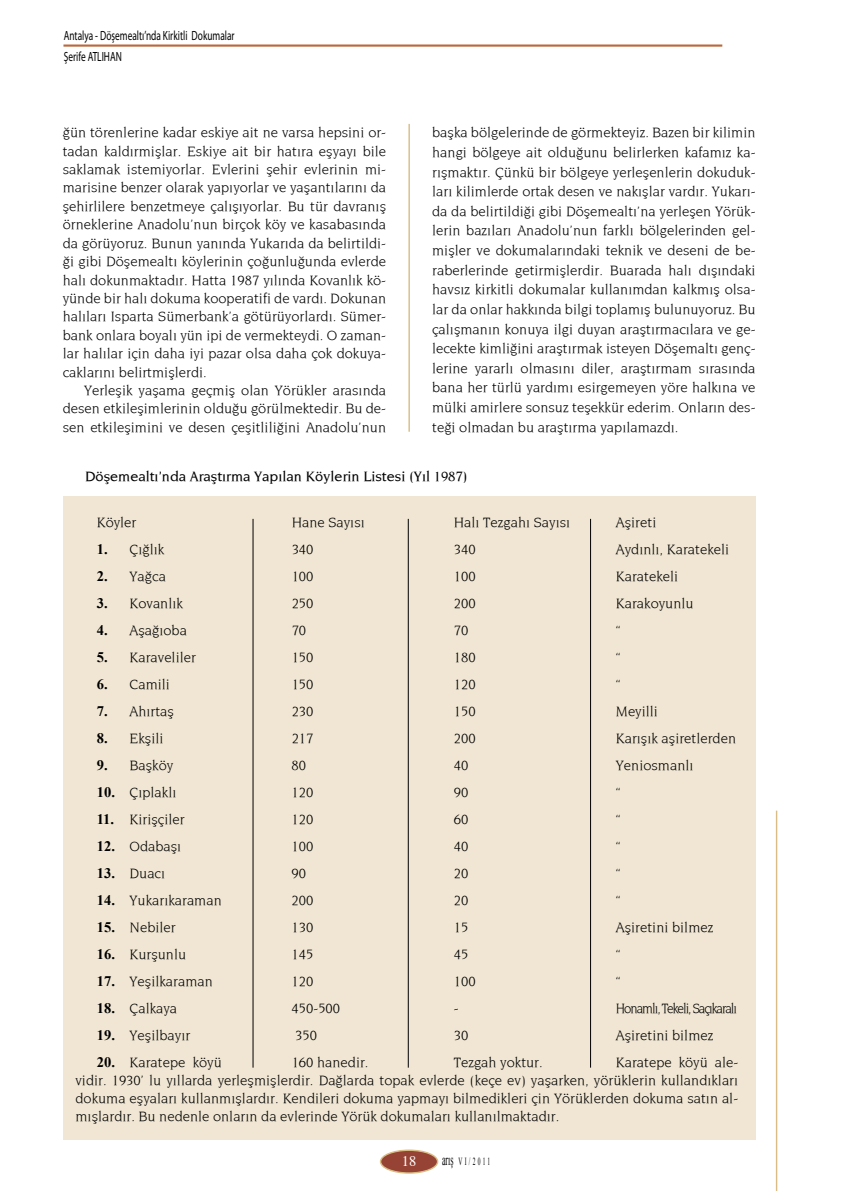
<style>
.page{position:relative;width:851px;height:1191px;background:#fff}
.page>*{position:absolute;margin:0;border:0;box-sizing:border-box;transform-origin:0 0}
.t1{font:14.55px/19.6px "Novarese";color:#000;text-align:justify}
.t2{font:500 14.55px "Novarese";color:#000}
.t3{font:14.55px "Novarese";letter-spacing:-.08em;color:#000;scale:.9 1}
.t4{font:14.55px "Times";color:#fff}
.t5{font:13.35px/20.9px "Myriad Pro";color:#000;scale:.7 1}
.t6{font:10.95px "Times New Roman";letter-spacing:.4em;color:#000;scale:.51 1}
.s1{font-family:"Times New Roman";font-weight:700}
.s2{font-size:15.6px}
</style>
<div class="page">
<hr style="left:63px;top:44px;width:659px;height:3px;background:#ba683d">
<hr style="left:775px;top:810px;width:2px;height:381px;background:#d9bd86">
<div style="left:380px;top:1150px;width:57px;height:23px;background:#964335;border-radius:50%"></div>
<div style="left:380px;top:1149px;width:58px;height:24px;border:1px solid #d9bd86;border-radius:50%"></div>
<div style="left:63px;top:496px;width:692px;height:643px;background:#f0e6d3"></div>
<hr style="left:408px;top:124px;width:2px;height:308px;background:#d9bd86">
<hr style="left:253px;top:519px;width:1px;height:548px;background:#000">
<hr style="left:408px;top:519px;width:1px;height:548px;background:#000">
<hr style="left:590px;top:519px;width:1px;height:548px;background:#000">
<p class="t5" style="left:64px;top:25px;width:245px">Antalya - Döşemealtı’nda Kirkitli Dokumalar<br>Şerife ATLIHAN</p>
<p class="t1" style="left:63px;top:123px;width:325px;line-height:18.5px">ğün törenlerine kadar eskiye ait ne varsa hepsini or&shy;tadan kaldırmişlar. Eskiye ait bir hatıra eşyayı bile saklamak istemiyorlar. Evlerini şehir evlerinin mi&shy;marisine benzer olarak yapıyorlar ve yaşantılarını da şehirlilere benzetmeye çalışıyorlar. Bu tür davranış örneklerine Anadolu’nun birçok köy ve kasabasında da görüyoruz. Bunun yanında Yukarıda da belirtildi&shy;ği gibi Döşemealtı köylerinin çoğunluğunda evlerde halı dokunmaktadır. Hatta 1987 yılında Kovanlık kö&shy;yünde bir halı dokuma kooperatifi de vardı. Dokunan halıları Isparta Sümerbank’a götürüyorlardı. Sümer&shy;bank onlara boyalı yün ipi de vermekteydi. O zaman&shy;lar halılar için daha iyi pazar olsa daha çok dokuya&shy;caklarını belirtmişlerdi.</p>
<p class="t1" style="left:63px;top:380px;width:325px;line-height:18.5px;text-indent:21px">Yerleşik yaşama geçmiş olan Yörükler arasında desen etkileşimlerinin olduğu görülmektedir. Bu de&shy;sen etkileşimini ve desen çeşitliliğini Anadolu’nun</p>
<p class="t1" style="left:432px;top:122px;width:325px">başka bölgelerinde de görmekteyiz. Bazen bir kilimin hangi bölgeye ait olduğunu belirlerken kafamız ka&shy;rışmaktır. Çünkü bir bölgeye yerleşenlerin dokuduk&shy;ları kilimlerde ortak desen ve nakışlar vardır. Yukarı&shy;da da belirtildiği gibi Döşemealtı’na yerleşen Yörük&shy;lerin bazıları Anadolu’nun farklı bölgelerinden gel&shy;mişler ve dokumalarındaki teknik ve deseni de be&shy;raberlerinde getirmişlerdir. Buarada halı dışındaki havsız kirkitli dokumalar kullanımdan kalkmış olsa&shy;lar da onlar hakkında bilgi toplamış bulunuyoruz. Bu çalışmanın konuya ilgi duyan araştırmacılara ve ge&shy;lecekte kimliğini araştırmak isteyen Döşemaltı genç&shy;lerine yararlı olmasını diler, araştırmam sırasında bana her türlü yardımı esirgemeyen yöre halkına ve mülki amirlere sonsuz teşekkür ederim. Onların des&shy;teği olmadan bu araştırma yapılamazdı.</p>
<p class="t2" style="left:85px;top:468px;width:384px">Döşemealtı’nda Araştırma Yapılan Köylerin Listesi (Yıl 1987)</p>
<p class="t1" style="left:97px;top:512px;width:41px">Köyler</p>
<p class="t1" style="left:291px;top:512px;width:75px">Hane Sayısı</p>
<p class="t1" style="left:453px;top:512px;width:118px">Halı Tezgahı Sayısı</p>
<p class="t1" style="left:615px;top:512px;width:42px">Aşireti</p>
<p class="t1" style="left:97px;top:539px;width:69px"><span class="s1">1.</span> Çığlık</p>
<p class="t1" style="left:291px;top:539px;width:23px">340</p>
<p class="t1" style="left:453px;top:539px;width:23px">340</p>
<p class="t1" style="left:615px;top:539px;width:115px">Aydınlı, Karatekeli</p>
<p class="t1" style="left:97px;top:566px;width:71px"><span class="s1">2.</span> Yağca</p>
<p class="t1" style="left:291px;top:566px;width:23px">100</p>
<p class="t1" style="left:453px;top:566px;width:23px">100</p>
<p class="t1" style="left:615px;top:566px;width:64px">Karatekeli</p>
<p class="t1" style="left:97px;top:593px;width:88px"><span class="s1">3.</span> Kovanlık</p>
<p class="t1" style="left:291px;top:593px;width:23px">250</p>
<p class="t1" style="left:453px;top:593px;width:23px">200</p>
<p class="t1" style="left:615px;top:593px;width:79px">Karakoyunlu</p>
<p class="t1" style="left:97px;top:620px;width:92px"><span class="s1">4.</span> Aşağıoba</p>
<p class="t1" style="left:291px;top:620px;width:16px">70</p>
<p class="t1" style="left:453px;top:620px;width:16px">70</p>
<p class="t1" style="left:615px;top:620px;width:6px">“</p>
<p class="t1" style="left:97px;top:647px;width:101px"><span class="s1">5.</span> Karaveliler</p>
<p class="t1" style="left:291px;top:647px;width:23px">150</p>
<p class="t1" style="left:453px;top:647px;width:23px">180</p>
<p class="t1" style="left:615px;top:647px;width:6px">“</p>
<p class="t1" style="left:97px;top:674px;width:75px"><span class="s1">6.</span> Camili</p>
<p class="t1" style="left:291px;top:674px;width:23px">150</p>
<p class="t1" style="left:453px;top:674px;width:23px">120</p>
<p class="t1" style="left:615px;top:674px;width:6px">“</p>
<p class="t1" style="left:97px;top:701px;width:79px"><span class="s1">7.</span> Ahırtaş</p>
<p class="t1" style="left:291px;top:701px;width:23px">230</p>
<p class="t1" style="left:453px;top:701px;width:23px">150</p>
<p class="t1" style="left:615px;top:701px;width:44px">Meyilli</p>
<p class="t1" style="left:97px;top:728px;width:68px"><span class="s1">8.</span> Ekşili</p>
<p class="t1" style="left:291px;top:728px;width:23px">217</p>
<p class="t1" style="left:453px;top:728px;width:23px">200</p>
<p class="t1" style="left:615px;top:728px;width:122px">Karışık aşiretlerden</p>
<p class="t1" style="left:97px;top:755px;width:78px"><span class="s1">9.</span> Başköy</p>
<p class="t1" style="left:291px;top:755px;width:16px">80</p>
<p class="t1" style="left:453px;top:755px;width:16px">40</p>
<p class="t1" style="left:615px;top:755px;width:79px">Yeniosmanlı</p>
<p class="t1" style="left:97px;top:782px;width:81px"><span class="s1">10.</span> Çıplaklı</p>
<p class="t1" style="left:291px;top:782px;width:23px">120</p>
<p class="t1" style="left:453px;top:782px;width:16px">90</p>
<p class="t1" style="left:615px;top:782px;width:6px">“</p>
<p class="t1" style="left:97px;top:809px;width:89px"><span class="s1">11.</span> Kirişçiler</p>
<p class="t1" style="left:291px;top:809px;width:23px">120</p>
<p class="t1" style="left:453px;top:809px;width:16px">60</p>
<p class="t1" style="left:615px;top:809px;width:6px">“</p>
<p class="t1" style="left:97px;top:836px;width:86px"><span class="s1">12.</span> Odabaşı</p>
<p class="t1" style="left:291px;top:836px;width:23px">100</p>
<p class="t1" style="left:453px;top:836px;width:16px">40</p>
<p class="t1" style="left:615px;top:836px;width:6px">“</p>
<p class="t1" style="left:97px;top:863px;width:70px"><span class="s1">13.</span> Duacı</p>
<p class="t1" style="left:291px;top:863px;width:16px">90</p>
<p class="t1" style="left:453px;top:863px;width:16px">20</p>
<p class="t1" style="left:615px;top:863px;width:6px">“</p>
<p class="t1" style="left:97px;top:890px;width:126px"><span class="s1">14.</span> Yukarıkaraman</p>
<p class="t1" style="left:291px;top:890px;width:23px">200</p>
<p class="t1" style="left:453px;top:890px;width:16px">20</p>
<p class="t1" style="left:615px;top:890px;width:6px">“</p>
<p class="t1" style="left:97px;top:917px;width:80px"><span class="s1">15.</span> Nebiler</p>
<p class="t1" style="left:291px;top:917px;width:23px">130</p>
<p class="t1" style="left:453px;top:917px;width:16px">15</p>
<p class="t1" style="left:615px;top:917px;width:99px">Aşiretini bilmez</p>
<p class="t1" style="left:97px;top:944px;width:91px"><span class="s1">16.</span> Kurşunlu</p>
<p class="t1" style="left:291px;top:944px;width:23px">145</p>
<p class="t1" style="left:453px;top:944px;width:16px">45</p>
<p class="t1" style="left:615px;top:944px;width:6px">“</p>
<p class="t1" style="left:97px;top:971px;width:118px"><span class="s1">17.</span> Yeşilkaraman</p>
<p class="t1" style="left:291px;top:971px;width:23px">120</p>
<p class="t1" style="left:453px;top:971px;width:23px">100</p>
<p class="t1" style="left:615px;top:971px;width:6px">“</p>
<p class="t1" style="left:97px;top:998px;width:82px"><span class="s1">18.</span> Çalkaya</p>
<p class="t1" style="left:291px;top:998px;width:50px">450-500</p>
<p class="t1" style="left:453px;top:998px;width:6px">-</p>
<p class="t3" style="left:615px;top:999px;width:136px">Honamlı, Tekeli, Saçıkaralı</p>
<p class="t1" style="left:97px;top:1025px;width:95px"><span class="s1">19.</span> Yeşilbayır</p>
<p class="t1" style="left:295px;top:1025px;width:23px">350</p>
<p class="t1" style="left:453px;top:1025px;width:16px">30</p>
<p class="t1" style="left:615px;top:1025px;width:99px">Aşiretini bilmez</p>
<p class="t1" style="left:97px;top:1052px;width:126px"><span class="s1">20.</span> Karatepe köyü</p>
<p class="t1" style="left:291px;top:1052px;width:78px">160 hanedir.</p>
<p class="t1" style="left:453px;top:1052px;width:90px">Tezgah yoktur.</p>
<p class="t1" style="left:75px;top:1053px;width:664px;line-height:18px;text-indent:540px">Karatepe köyü ale&shy;vidir. 1930’ lu yıllarda yerleşmişlerdir. Dağlarda topak evlerde (keçe ev) yaşarken, yörüklerin kullandıkları dokuma eşyaları kullanmışlardır. Kendileri dokuma yapmayı bilmedikleri çin Yörüklerden dokuma satın al&shy;mışlardır. Bu nedenle onların da evlerinde Yörük dokumaları kullanılmaktadır.</p>
<p class="t4" style="left:402px;top:1147px;width:16px">18</p>
<p class="t6" style="left:442px;top:1154px;width:96px"><span class="s2">arış</span> VI/2011</p>
</div>
